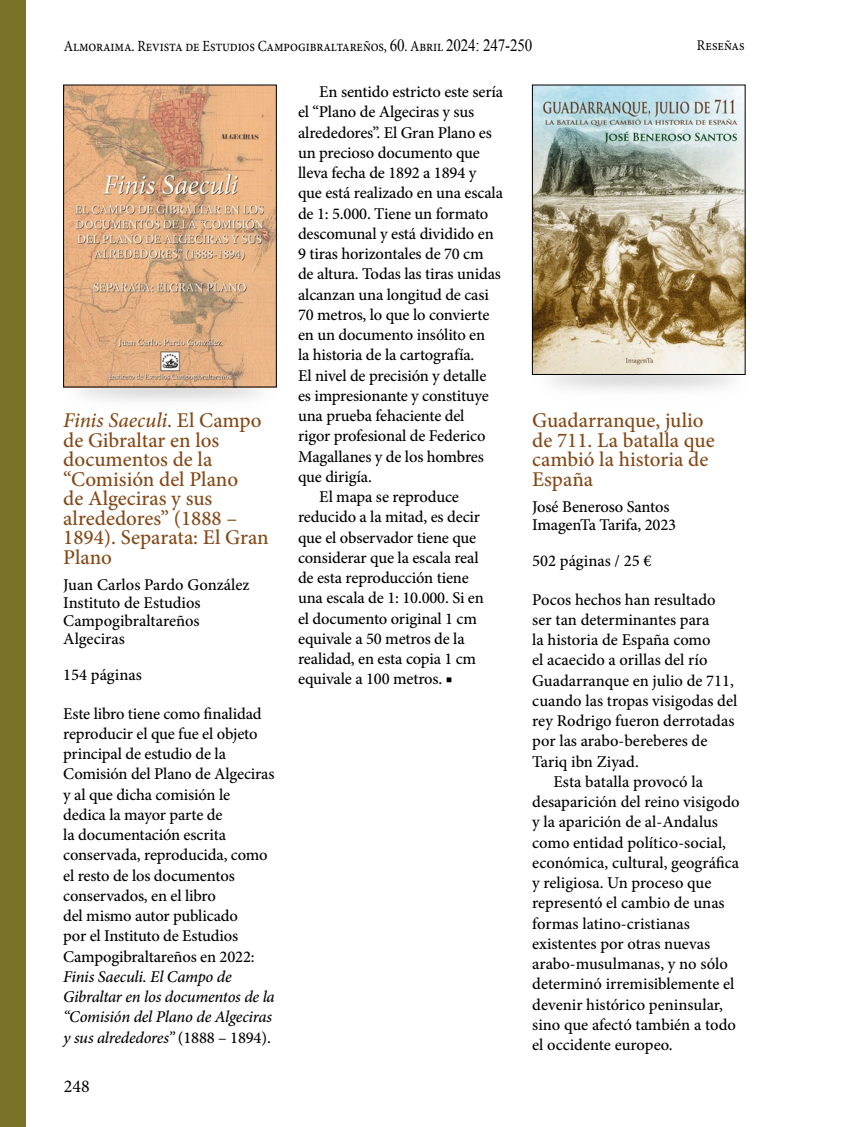
<style>
.page{position:relative;width:851px;height:1127px;background:#fff}
.page>*{position:absolute;margin:0;border:0;box-sizing:border-box;transform-origin:0 0}
.t1{font:500 21px/19.5px "Minion Pro";color:#844917}
.t2{font:18px "Minion Pro";color:#000}
.t3{font:500 16.5px/20.2px "Minion Pro";letter-spacing:-.01em;color:#000}
.t4{font:italic 500 16.5px/20.2px "Minion Pro";letter-spacing:-.015em;color:#000}
.t5{font:15.6px "Minion Pro";letter-spacing:-.01em;color:#000;scale:.87 1}
.t6{font:14.85px "Minion Pro";letter-spacing:-.005em;color:#000;scale:.91 1}
.s1{font-family:"Times New Roman";font-size:17.25px}
.s2{font-style:italic}
.s3{font-style:normal}
</style>
<div class="page">
<div style="left:0;top:0;width:26px;height:1127px;background:#787327"></div>
<img style="left:531px;top:353px;width:215px;height:37px">
<img style="left:534px;top:87px;width:209px;height:286px">
<div style="left:532px;top:85px;width:213px;height:290px;border:1px solid #000"></div>
<img style="left:63px;top:387px;width:214px;height:14px">
<img style="left:65px;top:87px;width:210px;height:298px">
<div style="left:63px;top:85px;width:214px;height:302px;border:1px solid #000"></div>
<p class="t5" style="left:64px;top:35px;width:540px">Almoraima. Revista de Estudios Campogibraltareños, <span class="s1">60</span>. Abril <span class="s1">2024: 247-250</span></p>
<p class="t6" style="left:696px;top:36px;width:54px">Reseñas</p>
<p class="t1" style="left:63px;top:411px;width:207px"><span class="s2">Finis Saeculi</span>. El Campo de Gibraltar en los documentos de la “Comisión del Plano<br>de Algeciras y sus alrededores” (1888 –<br>1894). Separata: El Gran<br>Plano</p>
<p class="t3" style="left:63px;top:576px;width:188px;line-height:18px">Juan Carlos Pardo González<br>Instituto de Estudios<br>Campogibraltareños<br>Algeciras</p>
<p class="t3" style="left:63px;top:665px;width:80px">154 páginas</p>
<p class="t3" style="left:63px;top:703px;width:213px">Este libro tiene como finalidad reproducir el que fue el objeto principal de estudio de la<br>Comisión del Plano de Algeciras y al que dicha comisión le dedica la mayor parte de<br>la documentación escrita conservada, reproducida, como el resto de los documentos conservados, en el libro<br>del mismo autor publicado<br>por el Instituto de Estudios<br>Campogibraltareños en 2022:</p>
<p class="t4" style="left:63px;top:966px;width:213px">Finis Saeculi. El Campo de<br>Gibraltar en los documentos de la “Comisión del Plano de Algeciras y sus alrededores” <span class="s3">(1888 – 1894).</span></p>
<p class="t2" style="left:64px;top:1074px;width:27px">248</p>
<p class="t3" style="left:319px;top:82px;width:185px">En sentido estricto este sería</p>
<p class="t3" style="left:298px;top:102px;width:178px">el “Plano de Algeciras y sus</p>
<p class="t3" style="left:298px;top:122px;width:195px">alrededores”. El Gran Plano es</p>
<p class="t3" style="left:298px;top:142px;width:183px">un precioso documento que</p>
<p class="t3" style="left:298px;top:163px;width:180px">lleva fecha de 1892 a 1894 y</p>
<p class="t3" style="left:298px;top:183px;width:206px">que está realizado en una escala</p>
<p class="t3" style="left:298px;top:203px;width:192px">de 1: 5.000. Tiene un formato</p>
<p class="t3" style="left:298px;top:223px;width:197px">descomunal y está dividido en</p>
<p class="t3" style="left:298px;top:244px;width:187px">9 tiras horizontales de 70 cm</p>
<p class="t3" style="left:298px;top:264px;width:204px">de altura. Todas las tiras unidas</p>
<p class="t3" style="left:298px;top:284px;width:192px">alcanzan una longitud de casi</p>
<p class="t3" style="left:298px;top:304px;width:193px">70 metros, lo que lo convierte</p>
<p class="t3" style="left:298px;top:325px;width:188px">en un documento insólito en</p>
<p class="t3" style="left:298px;top:345px;width:178px">la historia de la cartografía.</p>
<p class="t3" style="left:298px;top:365px;width:190px">El nivel de precisión y detalle</p>
<p class="t3" style="left:298px;top:385px;width:192px">es impresionante y constituye</p>
<p class="t3" style="left:298px;top:406px;width:168px">una prueba fehaciente del</p>
<p class="t3" style="left:298px;top:426px;width:189px">rigor profesional de Federico</p>
<p class="t3" style="left:298px;top:446px;width:187px">Magallanes y de los hombres</p>
<p class="t3" style="left:298px;top:466px;width:75px">que dirigía.</p>
<p class="t3" style="left:319px;top:487px;width:141px">El mapa se reproduce</p>
<p class="t3" style="left:298px;top:507px;width:183px">reducido a la mitad, es decir</p>
<p class="t3" style="left:298px;top:527px;width:180px">que el observador tiene que</p>
<p class="t3" style="left:298px;top:547px;width:182px">considerar que la escala real</p>
<p class="t3" style="left:298px;top:568px;width:172px">de esta reproducción tiene</p>
<p class="t3" style="left:298px;top:588px;width:187px">una escala de 1: 10.000. Si en</p>
<p class="t3" style="left:298px;top:608px;width:180px">el documento original 1 cm</p>
<p class="t3" style="left:298px;top:628px;width:168px">equivale a 50 metros de la</p>
<p class="t3" style="left:298px;top:649px;width:180px">realidad, en esta copia 1 cm</p>
<p class="t3" style="left:298px;top:669px;width:156px">equivale a 100 metros. ■</p>
<p class="t1" style="left:532px;top:411px;width:184px">Guadarranque, julio de 711. La batalla que cambió la historia de<br>España</p>
<p class="t3" style="left:532px;top:498px;width:145px;line-height:18px">José Beneroso Santos<br>ImagenTa Tarifa, 2023</p>
<p class="t3" style="left:532px;top:551px;width:121px">502 páginas / 25 €</p>
<p class="t3" style="left:532px;top:589px;width:185px">Pocos hechos han resultado</p>
<p class="t3" style="left:532px;top:609px;width:179px">ser tan determinantes para</p>
<p class="t3" style="left:532px;top:630px;width:180px">la historia de España como</p>
<p class="t3" style="left:532px;top:650px;width:177px">el acaecido a orillas del río</p>
<p class="t3" style="left:532px;top:670px;width:203px">Guadarranque en julio de 711,</p>
<p class="t3" style="left:532px;top:690px;width:206px">cuando las tropas visigodas del</p>
<p class="t3" style="left:532px;top:711px;width:204px">rey Rodrigo fueron derrotadas</p>
<p class="t3" style="left:532px;top:731px;width:177px">por las arabo-bereberes de</p>
<p class="t3" style="left:532px;top:751px;width:108px">Tariq ibn Ziyad.</p>
<p class="t3" style="left:553px;top:771px;width:151px">Esta batalla provocó la</p>
<p class="t3" style="left:532px;top:792px;width:209px">desaparición del reino visigodo</p>
<p class="t3" style="left:532px;top:812px;width:187px">y la aparición de al-Andalus</p>
<p class="t3" style="left:532px;top:832px;width:195px">como entidad político-social,</p>
<p class="t3" style="left:532px;top:852px;width:208px">económica, cultural, geográfica</p>
<p class="t3" style="left:532px;top:873px;width:181px">y religiosa. Un proceso que</p>
<p class="t3" style="left:532px;top:893px;width:194px">representó el cambio de unas</p>
<p class="t3" style="left:532px;top:913px;width:159px">formas latino-cristianas</p>
<p class="t3" style="left:532px;top:933px;width:179px">existentes por otras nuevas</p>
<p class="t3" style="left:532px;top:954px;width:197px">arabo-musulmanas, y no sólo</p>
<p class="t3" style="left:532px;top:974px;width:203px">determinó irremisiblemente el</p>
<p class="t3" style="left:532px;top:994px;width:192px">devenir histórico peninsular,</p>
<p class="t3" style="left:532px;top:1014px;width:205px">sino que afectó también a todo</p>
<p class="t3" style="left:532px;top:1034px;width:142px">el occidente europeo.</p>
</div>
